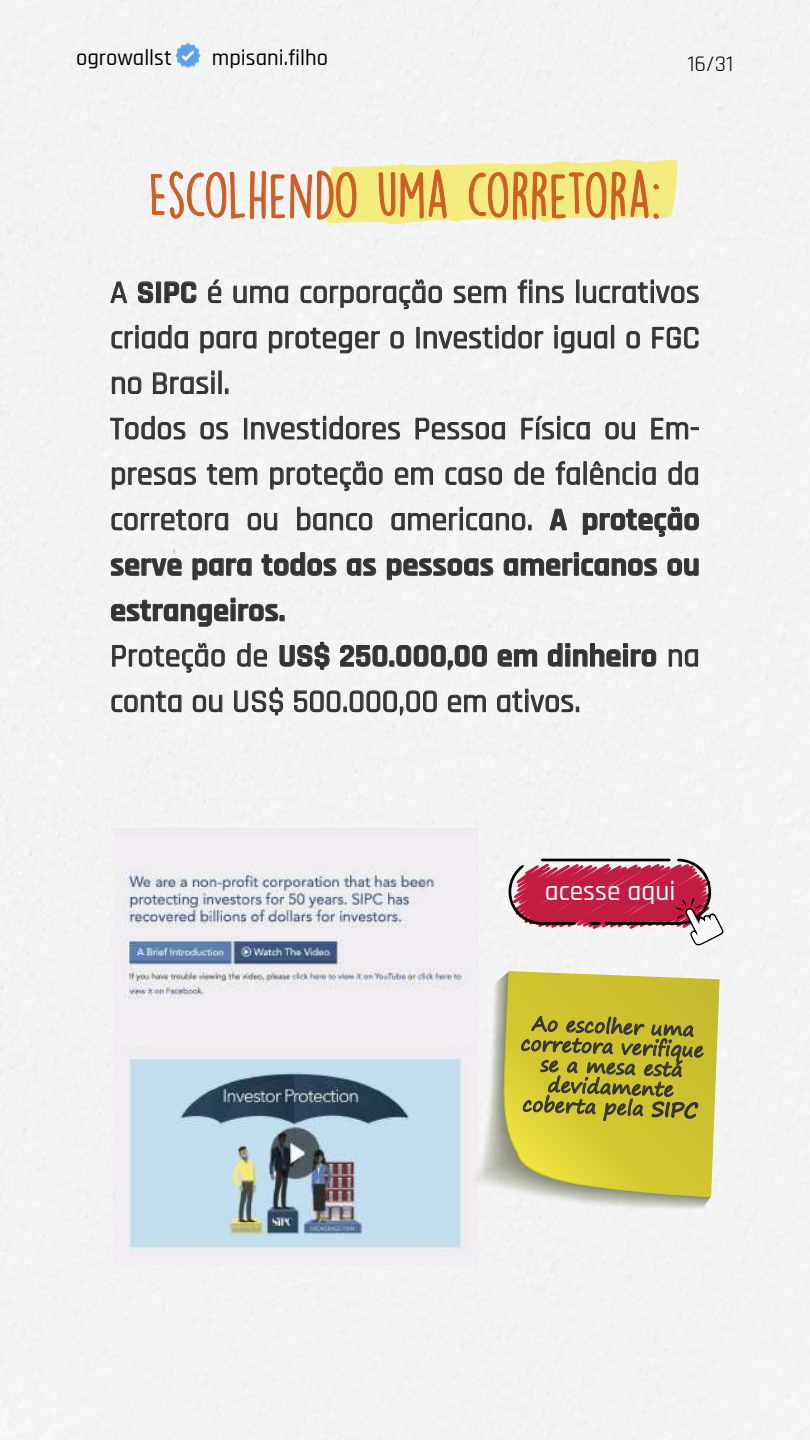
<style>
.page{position:relative;width:810px;height:1440px;background:#f3f3f3}
.page>*{position:absolute;margin:0;border:0;box-sizing:border-box;transform-origin:0 0}
.t1{font:57.45px "DK Lemon Yellow Sun";color:#cc5e26}
.t2{font:500 32.25px/45.5px "Rajdhani";color:#333}
.t3{font:500 27.45px "Rajdhani";color:#fff}
.t4{font:500 22.5px "Rajdhani";color:#000}
.t5{font:22.5px "Rajdhani";color:#000}
.t6{font:19.5px/20.2px "Segoe Print";color:#333;text-align:center}
.s1{font-weight:700}
</style>
<div class="page">
<svg style="left:175px;top:43px;width:26px;height:25px"></svg>
<svg style="left:111px;top:282px;width:16px;height:21px"></svg>
<svg style="left:138px;top:282px;width:15px;height:21px"></svg>
<div style="left:156px;top:282px;width:5px;height:21px;border:1px solid #333"></div>
<svg style="left:165px;top:282px;width:31px;height:21px"></svg>
<svg style="left:208px;top:280px;width:13px;height:23px"></svg>
<svg style="left:234px;top:286px;width:54px;height:17px"></svg>
<svg style="left:301px;top:280px;width:141px;height:29px"></svg>
<svg style="left:454px;top:286px;width:52px;height:17px"></svg>
<svg style="left:518px;top:280px;width:45px;height:23px"></svg>
<div style="left:577px;top:280px;width:2px;height:23px;border:1px solid #333"></div>
<svg style="left:583px;top:280px;width:116px;height:23px"></svg>
<svg style="left:112px;top:325px;width:76px;height:23px"></svg>
<svg style="left:201px;top:331px;width:55px;height:22px"></svg>
<svg style="left:269px;top:328px;width:111px;height:25px"></svg>
<svg style="left:391px;top:331px;width:12px;height:17px"></svg>
<div style="left:417px;top:327px;width:2px;height:21px;border:1px solid #333"></div>
<svg style="left:424px;top:325px;width:119px;height:23px"></svg>
<svg style="left:555px;top:325px;width:52px;height:28px"></svg>
<div style="left:611px;top:325px;width:3px;height:23px;border:1px solid #333"></div>
<svg style="left:627px;top:331px;width:13px;height:17px"></svg>
<svg style="left:653px;top:327px;width:45px;height:21px"></svg>
<svg style="left:112px;top:377px;width:29px;height:17px"></svg>
<svg style="left:153px;top:371px;width:61px;height:23px"></svg>
<div style="left:219px;top:371px;width:2px;height:23px;border:1px solid #333"></div>
<svg style="left:225px;top:389px;width:3px;height:5px"></svg>
<svg style="left:110px;top:416px;width:75px;height:23px"></svg>
<svg style="left:201px;top:422px;width:27px;height:17px"></svg>
<div style="left:244px;top:418px;width:3px;height:21px;border:1px solid #333"></div>
<svg style="left:252px;top:416px;width:148px;height:23px"></svg>
<svg style="left:416px;top:418px;width:89px;height:21px"></svg>
<svg style="left:522px;top:416px;width:67px;height:23px"></svg>
<svg style="left:606px;top:422px;width:29px;height:17px"></svg>
<svg style="left:652px;top:418px;width:47px;height:21px"></svg>
<svg style="left:112px;top:468px;width:84px;height:21px"></svg>
<svg style="left:207px;top:464px;width:50px;height:21px"></svg>
<svg style="left:271px;top:462px;width:111px;height:29px"></svg>
<svg style="left:395px;top:468px;width:38px;height:17px"></svg>
<svg style="left:446px;top:468px;width:56px;height:17px"></svg>
<svg style="left:515px;top:462px;width:29px;height:23px"></svg>
<svg style="left:556px;top:462px;width:24px;height:23px"></svg>
<div style="left:584px;top:462px;width:2px;height:23px;border:1px solid #333"></div>
<svg style="left:590px;top:462px;width:65px;height:23px"></svg>
<svg style="left:669px;top:462px;width:29px;height:23px"></svg>
<svg style="left:112px;top:510px;width:116px;height:20px"></svg>
<svg style="left:248px;top:513px;width:29px;height:17px"></svg>
<svg style="left:297px;top:507px;width:75px;height:23px"></svg>
<svg style="left:392px;top:507px;width:139px;height:23px"></svg>
<svg style="left:550px;top:509px;width:17px;height:21px"></svg>
<svg style="left:583px;top:507px;width:116px;height:30px"></svg>
<svg style="left:111px;top:559px;width:70px;height:17px"></svg>
<svg style="left:193px;top:559px;width:58px;height:21px"></svg>
<svg style="left:262px;top:552px;width:74px;height:24px"></svg>
<svg style="left:347px;top:559px;width:29px;height:17px"></svg>
<svg style="left:387px;top:559px;width:106px;height:21px"></svg>
<svg style="left:504px;top:552px;width:153px;height:24px"></svg>
<svg style="left:668px;top:559px;width:30px;height:17px"></svg>
<svg style="left:111px;top:598px;width:173px;height:28px"></svg>
<svg style="left:112px;top:643px;width:112px;height:29px"></svg>
<svg style="left:238px;top:643px;width:29px;height:23px"></svg>
<svg style="left:280px;top:642px;width:49px;height:28px"></svg>
<svg style="left:340px;top:645px;width:147px;height:25px"></svg>
<svg style="left:498px;top:650px;width:39px;height:16px"></svg>
<svg style="left:548px;top:643px;width:108px;height:23px"></svg>
<svg style="left:669px;top:650px;width:29px;height:16px"></svg>
<svg style="left:112px;top:692px;width:69px;height:20px"></svg>
<svg style="left:193px;top:695px;width:29px;height:17px"></svg>
<svg style="left:234px;top:688px;width:49px;height:27px"></svg>
<svg style="left:294px;top:691px;width:143px;height:24px"></svg>
<svg style="left:448px;top:695px;width:38px;height:17px"></svg>
<svg style="left:497px;top:689px;width:82px;height:23px"></svg>
<svg style="left:506px;top:859px;width:218px;height:87px"></svg>
<svg style="left:151px;top:159px;width:526px;height:66px"></svg>
<img style="left:114px;top:826px;width:364px;height:438px">
<svg style="left:711px;top:972px;width:8px;height:225px"></svg>
<svg style="left:503px;top:971px;width:208px;height:226px;background:#ccc558"></svg>
<svg style="left:522px;top:990px;width:182px;height:204px;background:#c0b634"></svg>
<p class="t4" style="left:76px;top:45px;width:97px">ogrowallst</p>
<p class="t4" style="left:212px;top:45px;width:117px">mpisani.filho</p>
<p class="t5" style="left:688px;top:51px;width:47px">16/31</p>
<h1 class="t1" style="left:149px;top:161px;width:514px">ESCOLHENDO UMA CORRETORA:</h1>
<p class="t2" style="left:110px;top:271px;width:591px">A <span class="s1">SIPC</span> é uma corporação sem fins lucrativos criada para proteger o Investidor igual o FGC no Brasil.<br>Todos os Investidores Pessoa Física ou Em&shy;presas tem proteção em caso de falência da corretora ou banco americano. <span class="s1">A proteção serve para todos as pessoas americanos ou estrangeiros.<br></span>Proteção de <span class="s1">US$ 250.000,00 em dinheiro</span> na conta ou US$ 500.000,00 em ativos.</p>
<p class="t3" style="left:545px;top:876px;width:132px">acesse aqui</p>
<p class="t6" style="left:522px;top:1013px;width:185px;rotate:2deg">Ao escolher uma corretora verifique se a mesa está devidamente coberta pela SIPC</p>
</div>
